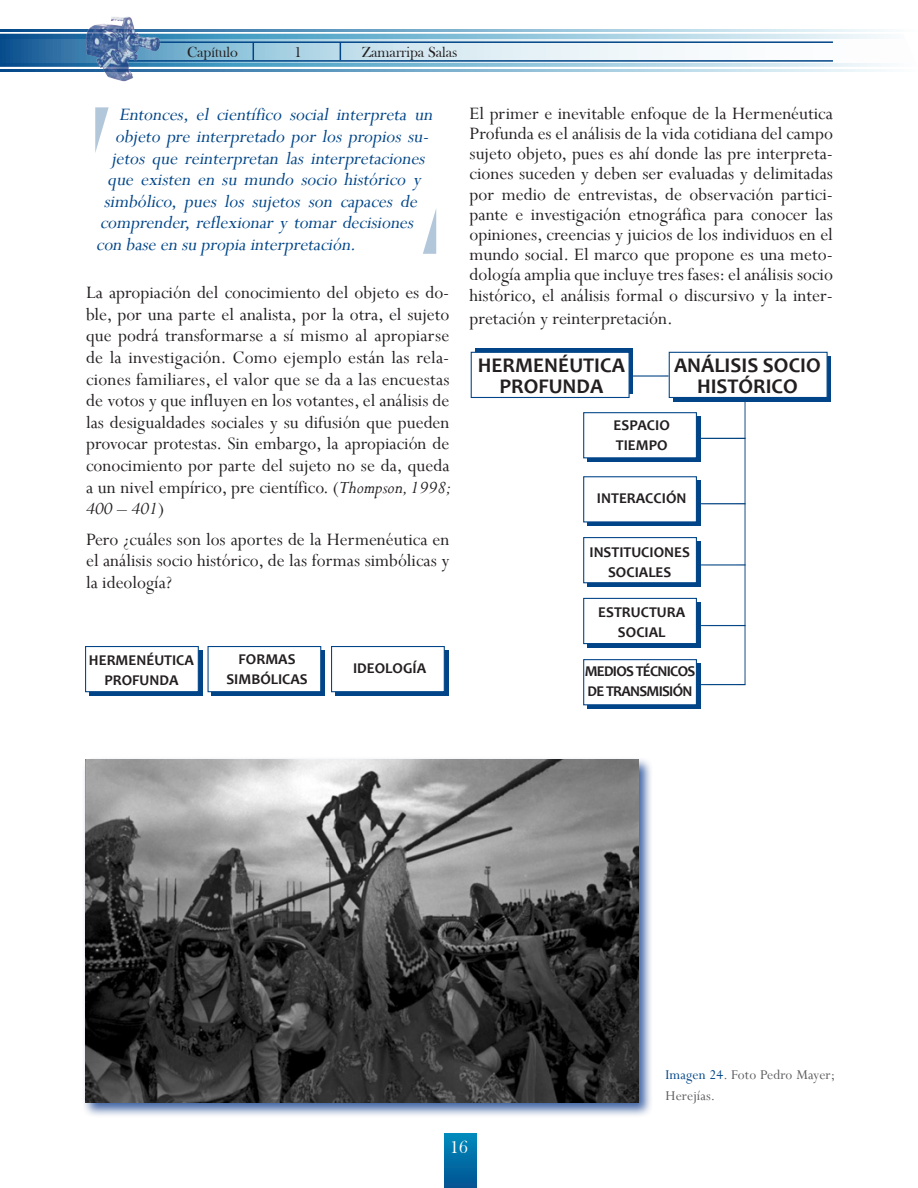
<style>
.page{position:relative;width:918px;height:1188px;background:#fff}
.page>*{position:absolute;margin:0;border:0;box-sizing:border-box;transform-origin:0 0}
.t1{font:700 21px/21px "Candara";color:#231f20;text-align:center}
.t2{font:19.5px/21.6px "Perpetua";color:#231f20;text-align:justify}
.t3{font:italic 19.5px "Perpetua";color:#014588}
.t4{font:18px "Bask Old Face";color:#fff}
.t5{font:700 15px/19.5px "Candara";color:#231f20;text-align:center}
.t6{font:15px/21.6px "Perpetua";letter-spacing:.01em;color:#5c5c5f}
.t7{font:700 15px/19.5px "Candara";letter-spacing:-.05em;color:#231f20}
.t8{font:15px "Bask Old Face";color:#231f20}
.s1{font-style:italic}
.s2{color:#014588}
</style>
<div class="page">
<div style="left:445px;top:1134px;width:31px;height:54px;background:linear-gradient(to bottom,#008bbb,#025392)"></div>
<svg style="left:0;top:29px;width:886px;height:42px"></svg>
<img style="left:72px;top:16px;width:95px;height:66px">
<hr style="left:744px;top:381px;width:4px;height:304px;background:#231f20;opacity:.75">
<div style="left:673px;top:356px;width:158px;height:45px;background:#014588"></div>
<div style="left:669px;top:352px;width:159px;height:46px;background:#fff;border:1px solid #014588"></div>
<svg style="left:95px;top:107px;width:14px;height:46px"></svg>
<svg style="left:423px;top:209px;width:13px;height:45px"></svg>
<div style="left:89px;top:650px;width:113px;height:46px;background:#014588"></div>
<div style="left:212px;top:650px;width:113px;height:46px;background:#014588"></div>
<div style="left:335px;top:650px;width:113px;height:46px;background:#014588"></div>
<div style="left:85px;top:646px;width:114px;height:46px;background:#fff;border:1px solid #014588"></div>
<div style="left:208px;top:646px;width:113px;height:46px;background:#fff;border:1px solid #014588"></div>
<div style="left:331px;top:646px;width:114px;height:46px;background:#fff;border:1px solid #014588"></div>
<div style="left:82px;top:757px;width:572px;height:361px;background:#003186;opacity:.75"></div>
<img style="left:85px;top:760px;width:554px;height:342px">
<hr style="left:699px;top:435px;width:48px;height:4px;background:#231f20;opacity:.75">
<hr style="left:622px;top:373px;width:48px;height:4px;background:#231f20;opacity:.75">
<div style="left:699px;top:500px;width:48px;height:5px;background:#231f20;opacity:.75"></div>
<hr style="left:699px;top:562px;width:48px;height:4px;background:#231f20;opacity:.75">
<div style="left:699px;top:622px;width:48px;height:5px;background:#231f20;opacity:.75"></div>
<div style="left:699px;top:681px;width:48px;height:5px;background:#231f20;opacity:.75"></div>
<div style="left:587px;top:416px;width:114px;height:46px;background:#014588"></div>
<div style="left:587px;top:481px;width:114px;height:45px;background:#014588"></div>
<div style="left:587px;top:541px;width:114px;height:46px;background:#014588"></div>
<div style="left:587px;top:602px;width:114px;height:45px;background:#014588"></div>
<div style="left:587px;top:663px;width:114px;height:46px;background:#014588"></div>
<div style="left:583px;top:412px;width:114px;height:46px;background:#fff;border:1px solid #014588"></div>
<div style="left:583px;top:476px;width:114px;height:46px;background:#fff;border:1px solid #014588"></div>
<div style="left:583px;top:537px;width:114px;height:46px;background:#fff;border:1px solid #014588"></div>
<div style="left:583px;top:598px;width:114px;height:46px;background:#fff;border:1px solid #014588"></div>
<div style="left:583px;top:659px;width:114px;height:46px;background:#fff;border:1px solid #014588"></div>
<div style="left:475px;top:349px;width:158px;height:45px;background:#014588"></div>
<div style="left:471px;top:352px;width:159px;height:46px;background:#fff;border:1px solid #014588"></div>
<p class="t8" style="left:187px;top:43px;width:52px">Capítulo</p>
<p class="t8" style="left:295px;top:43px;width:9px">1</p>
<p class="t8" style="left:362px;top:43px;width:97px">Zamarripa Salas</p>
<p class="t3" style="left:119px;top:102px;width:319px">Entonces, el científico social interpreta un</p>
<p class="t3" style="left:115px;top:124px;width:319px">obj eto pre interpretado por los propios su-</p>
<p class="t3" style="left:111px;top:146px;width:319px">j etos que reinterpretan las interpretaciones</p>
<p class="t3" style="left:108px;top:167px;width:319px">que existen en su mundo socio histórico y</p>
<p class="t3" style="left:104px;top:189px;width:319px">simbólico, pues los sujetos son capaces de</p>
<p class="t3" style="left:100px;top:211px;width:319px">comprender, reflexionar y tomar decisiones</p>
<p class="t3" style="left:96px;top:232px;width:265px">con base en su propiainterpretación.</p>
<p class="t2" style="left:86px;top:281px;width:367px">La apropiación del conocimiento del objeto es do&shy;ble, por una parte el analista, por la otra, el sujeto que podrá transformarse a sí mismo al apropiarse de la investigación. Como ejemplo están las rela&shy;ciones familiares, el valor que se da a las encuestas de votos y que influyen en los votantes, el análisis de las desigualdades sociales y su difusión que pueden provocar protestas. Sin embargo, la apropiación de conocimiento por parte del sujeto no se da, queda a un nivel empírico, pre científico. (<span class="s1">Thompson, 1998; 400 – 401</span>)</p>
<p class="t2" style="left:86px;top:528px;width:365px">Pero ¿cuáles son los aportes de la Hermenéutica en el análisis socio histórico, de las formas simbólicas y la ideología?</p>
<p class="t5" style="left:89px;top:651px;width:107px">HERMENÉUTICA<br>PROFUNDA</p>
<p class="t5" style="left:226px;top:650px;width:83px">FORMAS<br>SIMBÓLICAS</p>
<p class="t5" style="left:353px;top:658px;width:75px">IDEOLOGÍA</p>
<p class="t2" style="left:470px;top:102px;width:365px;line-height:20.2px">El primer e inevitable enfoque de la Hermenéutica Profunda es el análisis de la vida cotidiana del campo sujeto objeto, pues es ahí donde las pre interpreta&shy;ciones suceden y deben ser evaluadas y delimitadas por medio de entrevistas, de observación partici&shy;pante e investigación etnográfica para conocer las opiniones, creencias y juicios de los individuos en el mundo social. El marco que propone es una meto&shy;dología amplia que incluye tres fases: el análisis socio histórico, el análisis formal o discursivo y la inter-</p>
<p class="t2" style="left:470px;top:307px;width:205px">pretación y reinterpretación.</p>
<p class="t1" style="left:478px;top:355px;width:149px">HERMENÉUTICA<br>PROFUNDA</p>
<p class="t1" style="left:674px;top:355px;width:148px">ANÁLISIS SOCIO<br>HISTÓRICO</p>
<p class="t5" style="left:614px;top:415px;width:58px;text-align:left">ESPACIO<br>TIEMPO</p>
<p class="t5" style="left:597px;top:488px;width:91px">INTERACCIÓN</p>
<p class="t5" style="left:589px;top:543px;width:102px">INSTITUCIONES<br>SOCIALES</p>
<p class="t5" style="left:598px;top:602px;width:88px">ESTRUCTURA<br>SOCIAL</p>
<p class="t7" style="left:585px;top:661px;width:112px">MEDIOS TÉCNICOS<br>DE TRANSMISIÓN</p>
<p class="t6" style="left:666px;top:1063px;width:171px"><span class="s2">Imagen 24</span>. Foto Pedro Mayer;<br>Herejías.</p>
<p class="t4" style="left:450px;top:1137px;width:19px">16</p>
</div>
